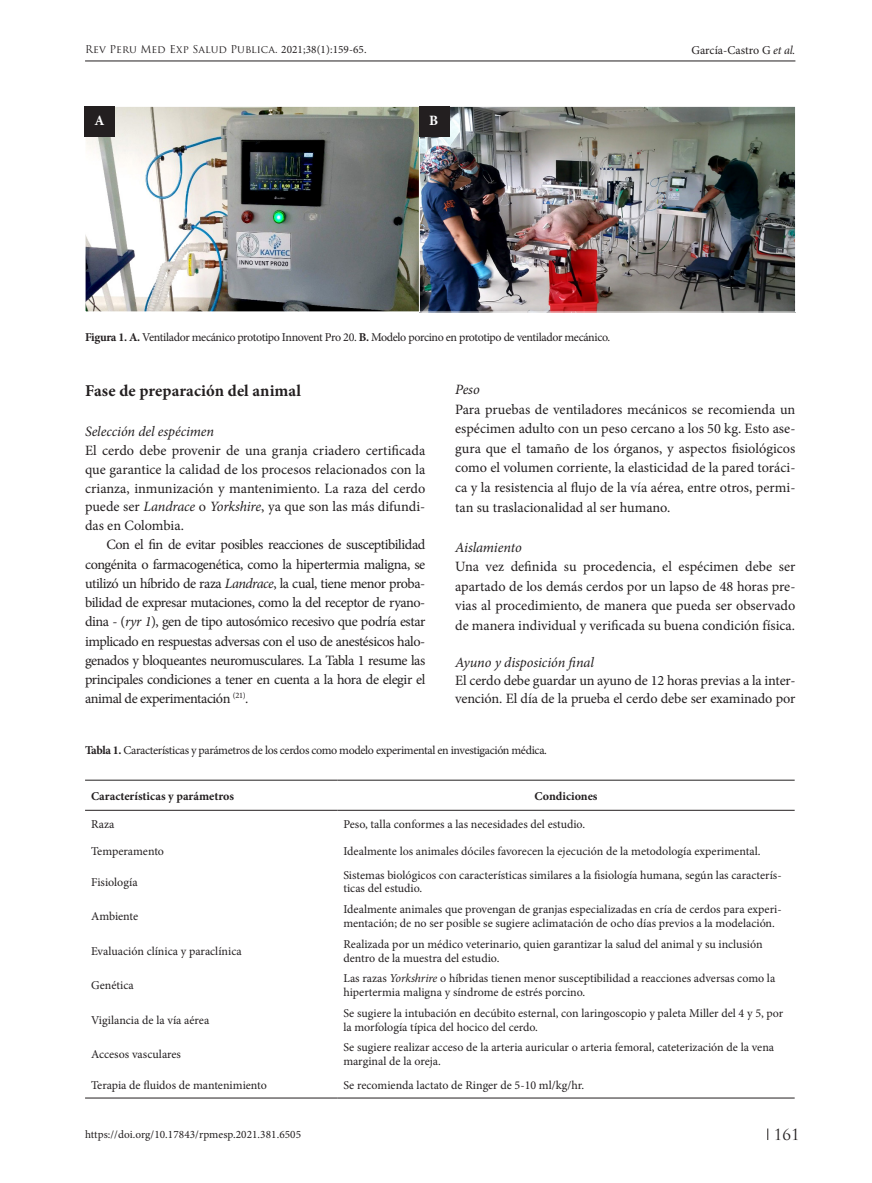
<style>
.page{position:relative;width:872px;height:1183px;background:#fff}
.page>*{position:absolute;margin:0;border:0;box-sizing:border-box;transform-origin:0 0}
._2DO_SUBTITULOS_MAYU{font:700 16.5px "Minion Pro";letter-spacing:.005em;color:#231f20}
.t1{font:15px "Trajan Pro";color:#231f20}
._1ER_PARRAFO_TEXTO_G{font:14.25px/19.5px "Minion Pro";letter-spacing:-.005em;color:#231f20;text-align:justify}
.TEXTO_GENERAL_CON_SA{font:14.25px/19.2px "Minion Pro";letter-spacing:-.03em;color:#231f20;text-align:justify}
._1ER_PARRAFO_TEXTO_G-2{font:italic 14.25px "Minion Pro";letter-spacing:-.005em;color:#231f20}
.TEXTO_GENERAL_CON_SA-2{font:700 14.25px "Minion Pro";color:#fff}
.t2{font:12px/13.8px "Minion Pro";color:#231f20}
.t3{font:12px "Minion Pro";letter-spacing:-.03em;color:#231f20}
.t4{font:700 12px "Minion Pro";color:#231f20}
.t5{font:11.25px "Minion Pro";letter-spacing:.005em;color:#231f20}
.t6{font:10.5px "Trajan Pro";letter-spacing:.005em;color:#231f20}
.s1{font-family:"Minion Pro";font-size:11.25px}
.s2{font-style:italic}
.s3{font-weight:700}
</style>
<div class="page">
<hr style="left:85px;top:61px;width:710px;height:1px;background:#231f20">
<img style="left:87px;top:108px;width:707px;height:202px">
<div style="left:85px;top:106px;width:335px;height:206px;border:1px solid #fff"></div>
<div style="left:419px;top:106px;width:377px;height:206px;border:1px solid #fff"></div>
<div style="left:85px;top:106px;width:30px;height:30px;background:#231f20"></div>
<div style="left:419px;top:106px;width:31px;height:30px;background:#231f20"></div>
<svg style="left:85px;top:780px;width:709px;height:1px"></svg>
<hr style="left:85px;top:1097px;width:252px;height:1px;background:#231f20">
<hr style="left:337px;top:1097px;width:457px;height:1px;background:#231f20">
<hr style="left:85px;top:779px;width:252px;height:1px;background:#231f20">
<hr style="left:337px;top:779px;width:457px;height:1px;background:#231f20">
<hr style="left:85px;top:809px;width:252px;height:1px;background:#231f20">
<hr style="left:337px;top:809px;width:457px;height:1px;background:#231f20">
<p class="t6" style="left:85px;top:43px;width:283px">Rev Peru Med Exp Salud Publica. <span class="s1">2021;38(1):159-65.</span></p>
<p class="t2" style="left:691px;top:43px;width:105px">García-Castro G <span class="s2">et al.</span></p>
<p class="TEXTO_GENERAL_CON_SA-2" style="left:94px;top:110px;width:12px">A</p>
<p class="TEXTO_GENERAL_CON_SA-2" style="left:429px;top:110px;width:11px">B</p>
<p class="t3" style="left:85px;top:329px;width:526px"><span class="s3">Figura 1. A.</span> Ventilador mecánico prototipo Innovent Pro 20. <span class="s3">B.</span> Modelo porcino en prototipo de ventilador mecánico.</p>
<p class="_2DO_SUBTITULOS_MAYU" style="left:85px;top:379px;width:217px">Fase de preparación del animal</p>
<p class="_1ER_PARRAFO_TEXTO_G-2" style="left:85px;top:422px;width:131px">Selección del espécimen</p>
<p class="_1ER_PARRAFO_TEXTO_G" style="left:85px;top:441px;width:342px;line-height:18.8px">El cerdo debe provenir de una granja criadero certificada que garantice la calidad de los procesos relacionados con la crianza, inmunización y mantenimiento. La raza del cerdo puede ser <span class="s2">Landrace</span> o <span class="s2">Yorkshire</span>, ya que son las más difundi&shy;das en Colombia.</p>
<p class="TEXTO_GENERAL_CON_SA" style="left:85px;top:535px;width:342px;text-indent:21px">Con el fin de evitar posibles reacciones de susceptibilidad congénita o farmacogenética, como la hipertermia maligna, se utilizó un híbrido de raza <span class="s2">Landrace</span>, la cual, tiene menor proba&shy;bilidad de expresar mutaciones, como la del receptor de ryano&shy;dina - (<span class="s2">ryr 1</span>), gen de tipo autosómico recesivo que podría estar implicado en respuestas adversas con el uso de anestésicos halo&shy;genados y bloqueantes neuromusculares<span class="s2">.</span> La Tabla 1 resume las principales condiciones a tener en cuenta a la hora de elegir el animal de experimentación <sup>(21)</sup><span class="s2">.</span></p>
<p class="_1ER_PARRAFO_TEXTO_G-2" style="left:455px;top:380px;width:26px">Peso</p>
<p class="_1ER_PARRAFO_TEXTO_G" style="left:455px;top:399px;width:342px">Para pruebas de ventiladores mecánicos se recomienda un espécimen adulto con un peso cercano a los 50 kg. Esto ase&shy;gura que el tamaño de los órganos, y aspectos fisiológicos como el volumen corriente, la elasticidad de la pared toráci&shy;ca y la resistencia al flujo de la vía aérea, entre otros, permi&shy;tan su traslacionalidad al ser humano.</p>
<p class="_1ER_PARRAFO_TEXTO_G-2" style="left:455px;top:537px;width:68px">Aislamiento</p>
<p class="_1ER_PARRAFO_TEXTO_G" style="left:455px;top:557px;width:342px">Una vez definida su procedencia, el espécimen debe ser apartado de los demás cerdos por un lapso de 48 horas pre&shy;vias al procedimiento, de manera que pueda ser observado de manera individual y verificada su buena condición física.</p>
<p class="_1ER_PARRAFO_TEXTO_G-2" style="left:455px;top:652px;width:140px">Ayuno y disposición final</p>
<p class="_1ER_PARRAFO_TEXTO_G" style="left:455px;top:671px;width:342px;line-height:18.3px">El cerdo debe guardar un ayuno de 12 horas previas a la inter&shy;vención. El día de la prueba el cerdo debe ser examinado por</p>
<p class="t3" style="left:85px;top:742px;width:463px"><span class="s3">Tabla 1.</span> Características y parámetros de los cerdos como modelo experimental en investigación médica.</p>
<p class="t4" style="left:91px;top:787px;width:145px">Características y parámetros</p>
<p class="t4" style="left:534px;top:787px;width:64px">Condiciones</p>
<p class="t2" style="left:91px;top:817px;width:25px">Raza</p>
<p class="t2" style="left:343px;top:817px;width:243px">Peso, talla conformes a las necesidades del estudio.</p>
<p class="t2" style="left:91px;top:844px;width:74px">Temperamento</p>
<p class="t2" style="left:343px;top:844px;width:418px">Idealmente los animales dóciles favorecen la ejecución de la metodología experimental.</p>
<p class="t2" style="left:91px;top:874px;width:48px">Fisiología</p>
<p class="t2" style="left:343px;top:867px;width:440px">Sistemas biológicos con características similares a la fisiología humana, según las caracterís&shy;ticas del estudio.</p>
<p class="t2" style="left:91px;top:909px;width:49px">Ambiente</p>
<p class="t2" style="left:343px;top:902px;width:440px">Idealmente animales que provengan de granjas especializadas en cría de cerdos para experi&shy;mentación; de no ser posible se sugiere aclimatación de ocho días previos a la modelación.</p>
<p class="t2" style="left:91px;top:943px;width:152px">Evaluación clínica y paraclínica</p>
<p class="t2" style="left:343px;top:936px;width:421px">Realizada por un médico veterinario, quien garantizar la salud del animal y su inclusión dentro de la muestra del estudio.</p>
<p class="t2" style="left:91px;top:978px;width:44px">Genética</p>
<p class="t2" style="left:343px;top:971px;width:433px">Las razas <span class="s2">Yorkshrire</span> o híbridas tienen menor susceptibilidad a reacciones adversas como la hipertermia maligna y síndrome de estrés porcino.</p>
<p class="t2" style="left:91px;top:1012px;width:120px">Vigilancia de la vía aérea</p>
<p class="t2" style="left:343px;top:1005px;width:441px">Se sugiere la intubación en decúbito esternal, con laringoscopio y paleta Miller del 4 y 5, por la morfología típica del hocico del cerdo.</p>
<p class="t2" style="left:91px;top:1047px;width:91px">Accesos vasculares</p>
<p class="t2" style="left:343px;top:1040px;width:432px">Se sugiere realizar acceso de la arteria auricular o arteria femoral, cateterización de la vena marginal de la oreja.</p>
<p class="t2" style="left:91px;top:1077px;width:177px">Terapia de fluidos de mantenimiento</p>
<p class="t2" style="left:343px;top:1077px;width:242px">Se recomienda lactato de Ringer de 5-10 ml/kg/hr.</p>
<p class="t5" style="left:85px;top:1126px;width:217px">https://doi.org/10.17843/rpmesp.2021.381.6505</p>
<p class="t1" style="left:774px;top:1124px;width:27px">161</p>
</div>
